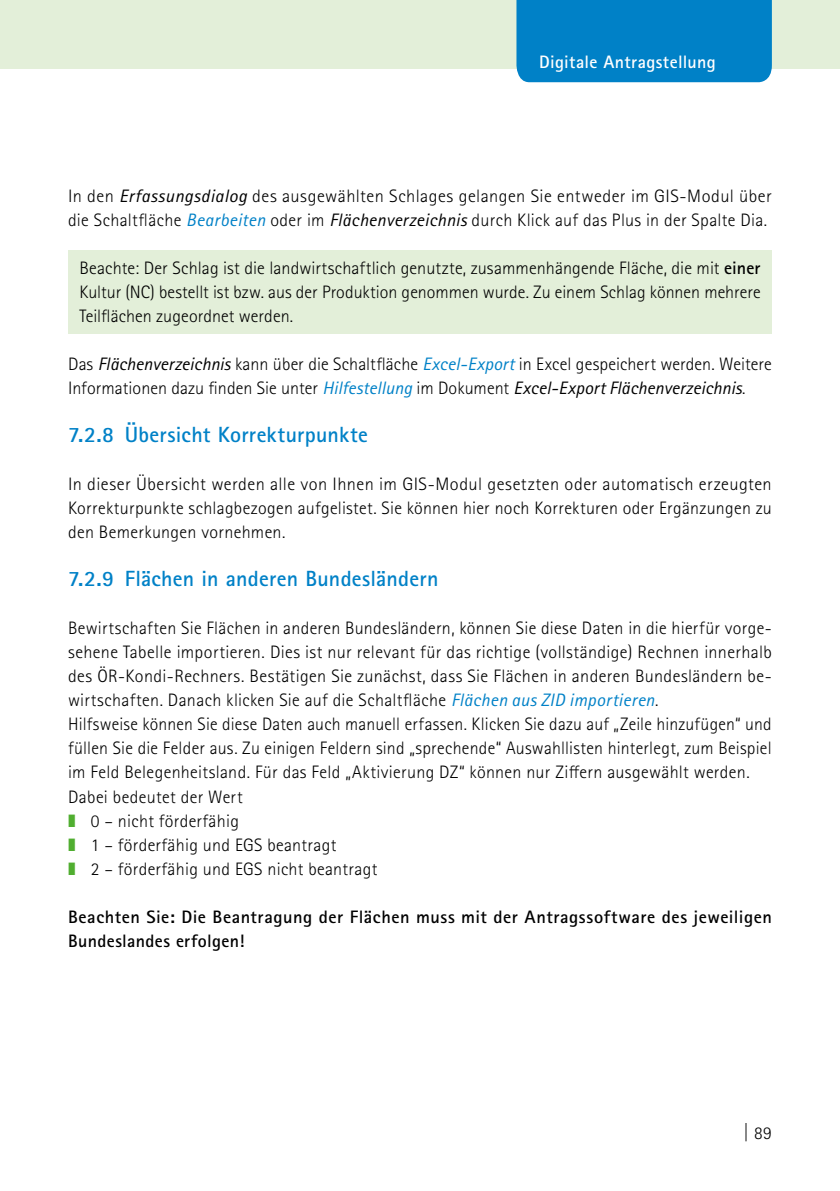
<style>
.page{position:relative;width:840px;height:1191px;background:#fff}
.page>*{position:absolute;margin:0;border:0;box-sizing:border-box;transform-origin:0 0}
.H4_Zwischenhead_1_1_1{font:700 22px "Rotis Sans Serif Pro";letter-spacing:.01em;color:#0081c7}
.t1{font:300 18px/24px "Rotis Sans Serif Pro";letter-spacing:.015em;color:#000;text-align:justify}
.t2{font:700 18px/24px "Rotis Sans Serif Pro";letter-spacing:.025em;color:#000}
.t3{font:700 18px "Rotis Sans Serif Pro";letter-spacing:.015em;color:#fff}
.s1{font-weight:400;font-style:italic}
.s2{font-weight:400;font-style:italic;color:#0081c7}
.s3{font-weight:700}
.s4{color:#50ae30}
</style>
<div class="page">
<div style="left:0;top:0;width:839px;height:68px;background:#e3efd9"></div>
<div style="left:516px;top:0;width:255px;height:82px;background:#0081c7"></div>
<div style="left:68px;top:250px;width:703px;height:83px;background:#e3efd9"></div>
<p class="t3" style="left:539px;top:51px;width:178px">Digitale Antragstellung</p>
<p class="t1" style="left:68px;top:184px;width:704px">In den <span class="s1">Erfassungsdialog</span> des ausgewählten Schlages gelangen Sie entweder im GIS-Modul über die Schaltfläche <span class="s2">Bearbeiten</span> oder im <span class="s1">Flächenverzeichnis</span> durch Klick auf das Plus in der Spalte Dia.</p>
<p class="t1" style="left:79px;top:256px;width:682px">Beachte: Der Schlag ist die landwirtschaftlich genutzte, zusammenhängende Fläche, die mit <span class="s3">einer </span>Kultur (NC) bestellt ist bzw. aus der Produktion genommen wurde. Zu einem Schlag können mehrere Teilflächen zugeordnet werden.</p>
<p class="t1" style="left:68px;top:352px;width:704px">Das <span class="s1">Flächenverzeichnis</span> kann über die Schaltfläche <span class="s2">Excel-Export</span> in Excel gespeichert werden. Weitere<br>Informationen dazu finden Sie unter <span class="s2">Hilfestellung</span> im Dokument <span class="s1">Excel-Export Flächenverzeichnis</span>.</p>
<h4 class="H4_Zwischenhead_1_1_1" style="left:68px;top:421px;width:301px">7.2.8 Übersicht Korrekturpunkte</h4>
<p class="t1" style="left:68px;top:472px;width:705px">In dieser Übersicht werden alle von Ihnen im GIS-Modul gesetzten oder automatisch erzeugten Korrekturpunkte schlagbezogen aufgelistet. Sie können hier noch Korrekturen oder Ergänzungen zu den Bemerkungen vornehmen.</p>
<h4 class="H4_Zwischenhead_1_1_1" style="left:68px;top:565px;width:372px">7.2.9 Flächen in anderen Bundesländern</h4>
<p class="t1" style="left:68px;top:616px;width:705px">Bewirtschaften Sie Flächen in anderen Bundesländern, können Sie diese Daten in die hierfür vorge&shy;sehene Tabelle importieren. Dies ist nur relevant für das richtige (vollständige) Rechnen innerhalb des ÖR-Kondi-Rechners. Bestätigen Sie zunächst, dass Sie Flächen in anderen Bundesländern be&shy;wirtschaften. Danach klicken Sie auf die Schaltfläche <span class="s2">Flächen aus ZID importieren</span>.</p>
<p class="t1" style="left:68px;top:712px;width:704px">Hilfsweise können Sie diese Daten auch manuell erfassen. Klicken Sie dazu auf „Zeile hinzufügen“ und füllen Sie die Felder aus. Zu einigen Feldern sind „sprechende“ Auswahllisten hinterlegt, zum Beispiel im Feld Belegenheitsland. Für das Feld „Aktivierung DZ“ können nur Ziffern ausgewählt werden.</p>
<p class="t1" style="left:68px;top:784px;width:176px">Dabei bedeutet der Wert</p>
<p class="t1" style="left:68px;top:808px;width:172px"><span class="s4">❚</span> 0 – nicht förderfähig</p>
<p class="t1" style="left:68px;top:832px;width:269px"><span class="s4">❚</span> 1 – förderfähig und EGS beantragt</p>
<p class="t1" style="left:68px;top:856px;width:310px"><span class="s4">❚</span> 2 – förderfähig und EGS nicht beantragt</p>
<p class="t2" style="left:68px;top:904px;width:705px">Beachten Sie: Die Beantragung der Flächen muss mit der Antragssoftware des jeweiligen<br>Bundeslandes erfolgen!</p>
<p class="t1" style="left:742px;top:1120px;width:30px">| 89</p>
</div>
